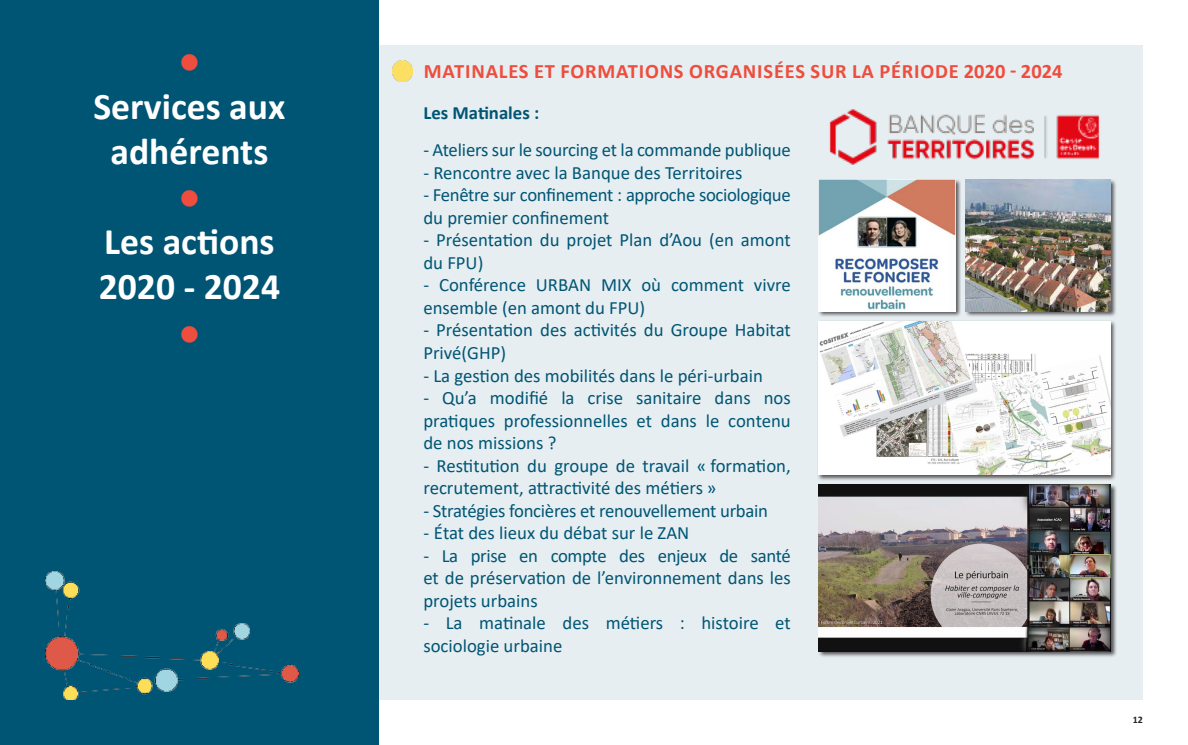
<style>
.page{position:relative;width:1188px;height:745px;background:#fff}
.page>*{position:absolute;margin:0;border:0;box-sizing:border-box;transform-origin:0 0}
.t1{font:700 37.62px "Calibri";color:#fff}
.t2{font:37.62px "Calibri";color:#ef4d3d}
.t3{font:700 20.5px "Calibri";letter-spacing:.04em;color:#ef4d3d}
.t4{font:18.75px/22.5px "Calibri";color:#005574}
.t5{font:18.75px/22.5px "Calibri";letter-spacing:-.02em;color:#005574}
.t6{font:700 18.75px "Calibri";color:#005574}
.t7{font:700 10px "Calibri";color:#231f20}
</style>
<div class="page">
<div style="left:379px;top:45px;width:763px;height:654px;background:#e6eef1"></div>
<img style="left:392px;top:61px;width:20px;height:20px">
<div style="left:817px;top:179px;width:144px;height:138px;background:#231f20;opacity:.75"></div>
<img style="left:818px;top:180px;width:136px;height:131px">
<div style="left:817px;top:320px;width:299px;height:160px;background:#231f20;opacity:.75"></div>
<img style="left:818px;top:321px;width:291px;height:153px">
<div style="left:963px;top:178px;width:153px;height:139px;background:#231f20;opacity:.75"></div>
<img style="left:965px;top:180px;width:145px;height:131px">
<img style="left:829px;top:109px;width:271px;height:56px">
<div style="left:817px;top:483px;width:299px;height:174px;background:#231f20;opacity:.75"></div>
<img style="left:818px;top:484px;width:292px;height:167px">
<div style="left:0;top:0;width:379px;height:744px;background:#005574"></div>
<img style="left:45px;top:570px;width:254px;height:129px">
<p class="t2" style="left:178px;top:35px;width:24px">●</p>
<p class="t3" style="left:423px;top:57px;width:640px">MATINALES ET FORMATIONS ORGANISÉES SUR LA PÉRIODE 2020 - 2024</p>
<p class="t1" style="left:93px;top:79px;width:193px">Services aux</p>
<p class="t1" style="left:110px;top:124px;width:159px">adhérents</p>
<p class="t2" style="left:178px;top:170px;width:24px">●</p>
<p class="t1" style="left:104px;top:215px;width:172px">Les actions</p>
<p class="t1" style="left:99px;top:260px;width:183px">2020 - 2024</p>
<p class="t2" style="left:178px;top:306px;width:24px">●</p>
<p class="t6" style="left:423px;top:99px;width:117px">Les Matinales :</p>
<p class="t4" style="left:423px;top:138px;width:369px">- Ateliers sur le sourcing et la commande publique</p>
<p class="t4" style="left:423px;top:161px;width:320px">- Rencontre avec la Banque des Territoires</p>
<p class="t5" style="left:423px;top:183px;width:369px">- Fenêtre sur confinement : approche sociologique du premier confinement</p>
<p class="t4" style="left:423px;top:228px;width:369px">- Présentation du projet Plan d’Aou (en amont du FPU)</p>
<p class="t4" style="left:423px;top:273px;width:369px">- Conférence URBAN MIX où comment vivre ensemble (en amont du FPU)</p>
<p class="t4" style="left:423px;top:318px;width:369px">- Présentation des activités du Groupe Habitat<br>Privé(GHP)</p>
<p class="t4" style="left:423px;top:363px;width:341px">- La gestion des mobilités dans le péri-urbain</p>
<p class="t4" style="left:423px;top:386px;width:369px;text-align:justify">- Qu’a modifié la crise sanitaire dans nos pratiques professionnelles et dans le contenu de nos missions ?</p>
<p class="t4" style="left:423px;top:453px;width:369px">- Restitution du groupe de travail « formation, recrutement, attractivité des métiers »</p>
<p class="t4" style="left:423px;top:498px;width:346px">- Stratégies foncières et renouvellement urbain</p>
<p class="t4" style="left:423px;top:521px;width:267px">- État des lieux du débat sur le ZAN</p>
<p class="t4" style="left:423px;top:543px;width:369px;text-align:justify">- La prise en compte des enjeux de santé et de préservation de l’environnement dans les projets urbains</p>
<p class="t4" style="left:423px;top:611px;width:369px">- La matinale des métiers : histoire et sociologie urbaine</p>
<p class="t7" style="left:1132px;top:711px;width:12px">12</p>
</div>
